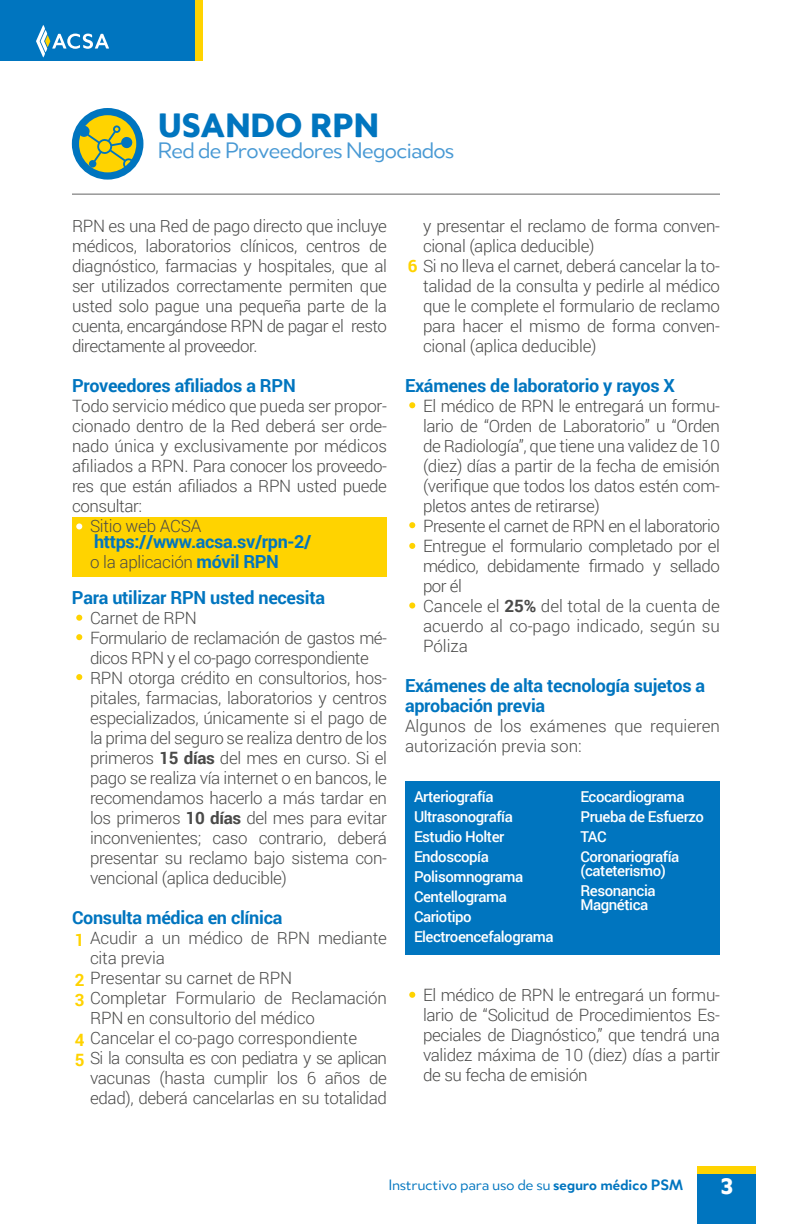
<style>
.page{position:relative;width:792px;height:1224px;background:#fff}
.page>*{position:absolute;margin:0;border:0;box-sizing:border-box;transform-origin:0 0}
.t1{font:900 36px "Merel";letter-spacing:-.025em;color:#0075bf}
.t2{font:24px "Merel";letter-spacing:-.05em;color:#4899d4}
.t3{font:900 24px "Merel";color:#fff}
.t4{font:700 18px/20px "Roboto";letter-spacing:-.015em;color:#0075bf}
.t5{font:300 17px/20px "Roboto";letter-spacing:-.02em;color:#4a4a49}
.t6{font:300 17px/20px "Roboto";color:#4a4a49}
.t7{font:300 17px "Roboto";letter-spacing:-.04em;color:#4a4a49}
.t8{font:16px "Merel";letter-spacing:-.025em;color:#0075bf}
.t9{font:500 15px/20px "Roboto";letter-spacing:-.03em;color:#fff}
.s1{font-weight:700;font-size:18px;color:#0075bf}
.s2{font-weight:700}
.s3{font-weight:700;color:#ffd300}
</style>
<div class="page">
<div style="left:698px;top:1166px;width:58px;height:58px;background:#ffd300"></div>
<div style="left:698px;top:1174px;width:58px;height:50px;background:#0075bf"></div>
<div style="left:405px;top:782px;width:315px;height:173px;background:#0075bf"></div>
<div style="left:72px;top:517px;width:315px;height:60px;background:#ffd300"></div>
<div style="left:72px;top:108px;width:71px;height:72px;background:#0075bf;border-radius:50%"></div>
<div style="left:79px;top:115px;width:57px;height:57px;background:#ffd300;border-radius:50%"></div>
<svg style="left:78px;top:125px;width:57px;height:45px"></svg>
<hr style="left:72px;top:194px;width:648px;height:1px;background:#646363">
<svg style="left:76px;top:523px;width:6px;height:6px"></svg>
<svg style="left:409px;top:402px;width:6px;height:6px"></svg>
<svg style="left:409px;top:522px;width:6px;height:6px"></svg>
<svg style="left:409px;top:543px;width:6px;height:6px"></svg>
<div style="left:409px;top:602px;width:6px;height:7px;background:#ffd300;border-radius:50%"></div>
<svg style="left:76px;top:615px;width:6px;height:6px"></svg>
<svg style="left:76px;top:634px;width:6px;height:6px"></svg>
<svg style="left:76px;top:674px;width:6px;height:6px"></svg>
<svg style="left:409px;top:992px;width:6px;height:6px"></svg>
<div style="left:127px;top:0;width:75px;height:60px;background:#ffd300"></div>
<div style="left:0;top:0;width:194px;height:60px;background:#0075bf"></div>
<svg style="left:36px;top:25px;width:73px;height:33px"></svg>
<h1 class="t1" style="left:158px;top:95px;width:223px">USANDO RPN</h1>
<h2 class="t2" style="left:158px;top:132px;width:299px">Red de Proveedores Negociados</h2>
<p class="t5" style="left:72px;top:216px;width:317px;text-align:justify">RPN es una Red de pago directo que incluye médicos, laboratorios clínicos, centros de diagnóstico, farmacias y hospitales, que al ser utilizados correctamente permiten que usted solo pague una pequeña parte de la cuenta, encargándose RPN de pagar el resto directamente al proveedor.</p>
<p class="t4" style="left:72px;top:375px;width:225px">Proveedores afiliados a RPN</p>
<p class="t5" style="left:72px;top:396px;width:317px">Todo servicio médico que pueda ser propor-</p>
<p class="t5" style="left:72px;top:416px;width:317px">cionado dentro de la Red deberá ser orde-</p>
<p class="t5" style="left:72px;top:436px;width:317px">nado única y exclusivamente por médicos</p>
<p class="t5" style="left:72px;top:456px;width:317px">afiliados a RPN. Para conocer los proveedo-</p>
<p class="t5" style="left:72px;top:476px;width:317px">res que están afiliados a RPN usted puede</p>
<p class="t5" style="left:72px;top:496px;width:72px">consultar:</p>
<p class="t5" style="left:90px;top:516px;width:113px">Sitio web ACSA</p>
<p class="t4" style="left:94px;top:531px;width:219px">https://www.acsa.sv/rpn-2/</p>
<p class="t5" style="left:90px;top:552px;width:190px">o la aplicación <span class="s1">móvil RPN</span></p>
<p class="t4" style="left:72px;top:587px;width:255px">Para utilizar RPN usted necesita</p>
<p class="t5" style="left:90px;top:608px;width:299px">Carnet de RPN<br>Formulario de reclamación de gastos mé&shy;dicos RPN y el co-pago correspondiente RPN otorga crédito en consultorios, hos&shy;pitales, farmacias, laboratorios y centros especializados, únicamente si el pago de la prima del seguro se realiza dentro de los primeros <span class="s2">15 días</span> del mes en curso. Si el pago se realiza vía internet o en bancos, le recomendamos hacerlo a más tardar en los primeros <span class="s2">10 días</span> del mes para evitar inconvenientes; caso contrario, deberá presentar su reclamo bajo sistema con&shy;vencional (aplica deducible)</p>
<p class="t4" style="left:72px;top:907px;width:212px">Consulta médica en clínica</p>
<p class="t5" style="left:75px;top:928px;width:314px"><span class="s3">1</span> Acudir a un médico de RPN mediante</p>
<p class="t5" style="left:90px;top:948px;width:76px">cita previa</p>
<p class="t5" style="left:75px;top:968px;width:219px"><span class="s3">2</span> Presentar su carnet de RPN</p>
<p class="t5" style="left:75px;top:988px;width:314px"><span class="s3">3</span> Completar Formulario de Reclamación</p>
<p class="t5" style="left:90px;top:1008px;width:227px">RPN en consultorio del médico</p>
<p class="t5" style="left:75px;top:1028px;width:284px"><span class="s3">4</span> Cancelar el co-pago correspondiente</p>
<p class="t7" style="left:75px;top:1046px;width:314px"><span class="s3">5</span> Si la consulta es con pediatra y se aplican</p>
<p class="t5" style="left:90px;top:1068px;width:299px">vacunas (hasta cumplir los 6 años de</p>
<p class="t5" style="left:90px;top:1088px;width:299px">edad), deberá cancelarlas en su totalidad</p>
<p class="t5" style="left:423px;top:216px;width:299px">y presentar el reclamo de forma conven-</p>
<p class="t5" style="left:423px;top:236px;width:173px">cional (aplica deducible)</p>
<p class="t5" style="left:408px;top:256px;width:314px"><span class="s3">6</span> Si no lleva el carnet, deberá cancelar la to-</p>
<p class="t5" style="left:423px;top:276px;width:299px">talidad de la consulta y pedirle al médico</p>
<p class="t5" style="left:423px;top:296px;width:299px">que le complete el formulario de reclamo</p>
<p class="t5" style="left:423px;top:316px;width:299px">para hacer el mismo de forma conven-</p>
<p class="t5" style="left:423px;top:336px;width:175px">cional (aplica deducible)</p>
<p class="t4" style="left:405px;top:375px;width:272px">Exámenes de laboratorio y rayos X</p>
<p class="t5" style="left:423px;top:396px;width:299px">El médico de RPN le entregará un formu&shy;lario de “Orden de Laboratorio” u “Orden de Radiología”, que tiene una validez de 10 (diez) días a partir de la fecha de emisión (verifique que todos los datos estén com&shy;pletos antes de retirarse)<br>Presente el carnet de RPN en el laboratorio Entregue el formulario completado por el médico, debidamente firmado y sellado por él<br>Cancele el <span class="s2">25%</span> del total de la cuenta de acuerdo al co-pago indicado, según su Póliza</p>
<p class="t4" style="left:405px;top:675px;width:302px">Exámenes de alta tecnología sujetos a aprobación previa</p>
<p class="t6" style="left:405px;top:716px;width:317px">Algunos de los exámenes que requieren autorización previa son:</p>
<p class="t9" style="left:414px;top:786px;width:141px">Arteriografía<br>Ultrasonografía<br>Estudio Holter<br>Endoscopía<br>Polisomnograma<br>Centellograma<br>Cariotipo<br>Electroencefalograma</p>
<p class="t9" style="left:580px;top:786px;width:125px">Ecocardiograma<br>Prueba de Esfuerzo<br>TAC<br>Coronariografía</p>
<p class="t9" style="left:580px;top:860px;width:87px">(cateterismo)<br>Resonancia</p>
<p class="t9" style="left:580px;top:894px;width:69px">Magnética</p>
<p class="t5" style="left:423px;top:984px;width:299px;text-align:justify">El médico de RPN le entregará un formu&shy;lario de “Solicitud de Procedimientos Es&shy;peciales de Diagnóstico,” que tendrá una validez máxima de 10 (diez) días a partir de su fecha de emisión</p>
<p class="t8" style="left:388px;top:1173px;width:297px">Instructivo para uso de su <span class="s2">seguro médico PSM</span></p>
<h2 class="t3" style="left:720px;top:1166px;width:15px">3</h2>
</div>
